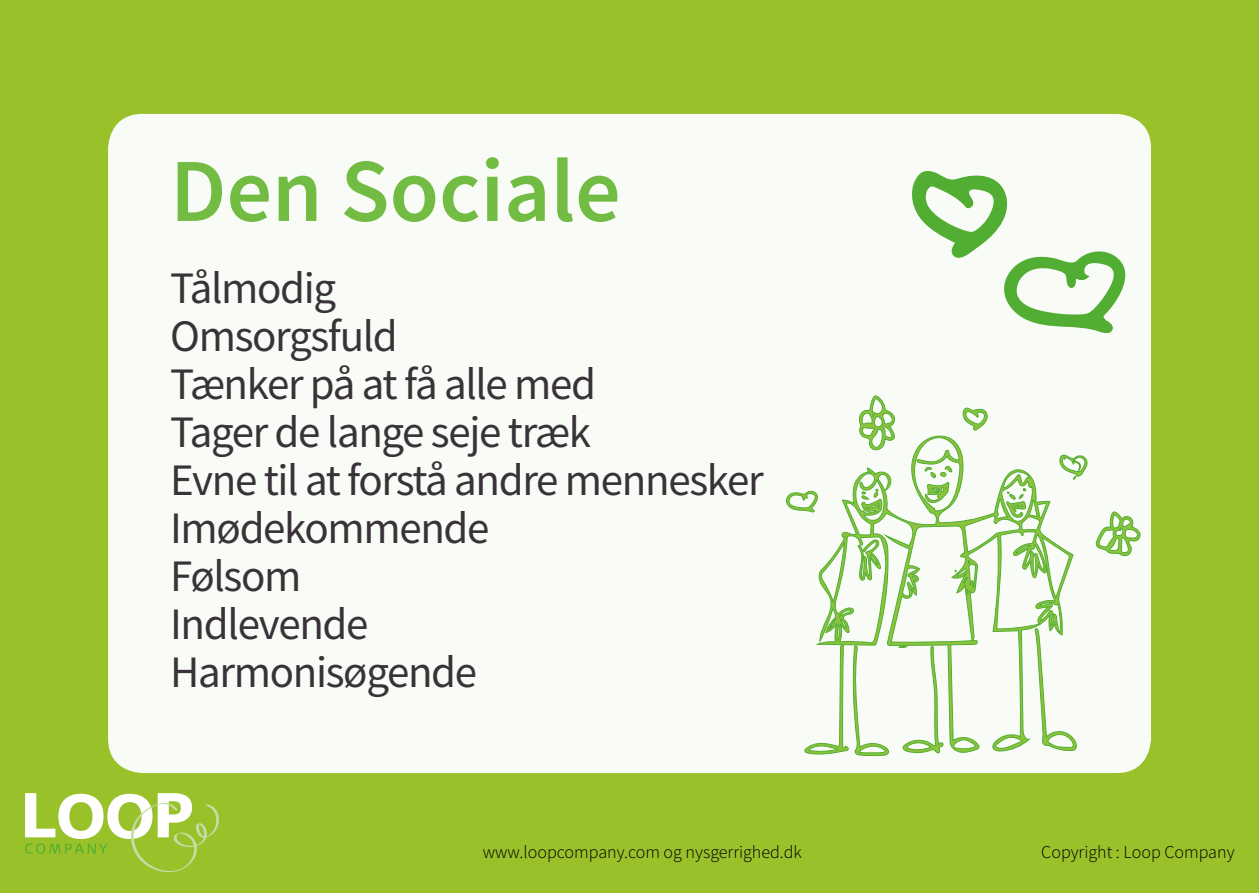
<style>
.page{position:relative;width:1259px;height:893px;background:#98c12a}
.page>*{position:absolute;margin:0;border:0;box-sizing:border-box;transform-origin:0 0}
.t1{font:600 90px "Source Sans Pro";color:#72bc43}
.t2{font:45px "Source Sans Pro";letter-spacing:-.03em;color:#393339}
.t3{font:300 18px "Source Sans Pro";color:#000}
</style>
<div class="page">
<div style="left:108px;top:114px;width:1043px;height:659px;background:#f9fcf6;border-radius:34px"></div>
<svg style="left:859px;top:395px;width:36px;height:23px"></svg>
<svg style="left:1095px;top:511px;width:46px;height:46px"></svg>
<svg style="left:1074px;top:739px;width:3px;height:12px"></svg>
<svg style="left:813px;top:418px;width:261px;height:335px"></svg>
<svg style="left:786px;top:491px;width:33px;height:21px"></svg>
<svg style="left:961px;top:407px;width:27px;height:24px"></svg>
<svg style="left:898px;top:646px;width:47px;height:108px"></svg>
<svg style="left:954px;top:569px;width:3px;height:4px"></svg>
<svg style="left:804px;top:519px;width:85px;height:255px"></svg>
<svg style="left:924px;top:465px;width:28px;height:38px"></svg>
<svg style="left:860px;top:489px;width:19px;height:11px"></svg>
<svg style="left:1005px;top:488px;width:21px;height:31px"></svg>
<svg style="left:1059px;top:453px;width:28px;height:27px"></svg>
<svg style="left:912px;top:171px;width:214px;height:163px"></svg>
<svg style="left:25px;top:793px;width:194px;height:79px"></svg>
<p class="t1" style="left:170px;top:132px;width:452px">Den Sociale</p>
<p class="t2" style="left:170px;top:260px;width:167px">Tålmodig</p>
<p class="t2" style="left:170px;top:308px;width:229px">Omsorgsfuld</p>
<p class="t2" style="left:170px;top:356px;width:427px">Tænker på at få alle med</p>
<p class="t2" style="left:170px;top:404px;width:422px">Tager de lange seje træk</p>
<p class="t2" style="left:170px;top:452px;width:595px">Evne til at forstå andre mennesker</p>
<p class="t2" style="left:170px;top:500px;width:321px">Imødekommende</p>
<p class="t2" style="left:170px;top:548px;width:133px">Følsom</p>
<p class="t2" style="left:170px;top:596px;width:200px">Indlevende</p>
<p class="t2" style="left:170px;top:644px;width:308px">Harmonisøgende</p>
<p class="t3" style="left:483px;top:841px;width:320px">www.loopcompany.com og nysgerrighed.dk</p>
<p class="t3" style="left:1041px;top:841px;width:195px">Copyright : Loop Company</p>
</div>
